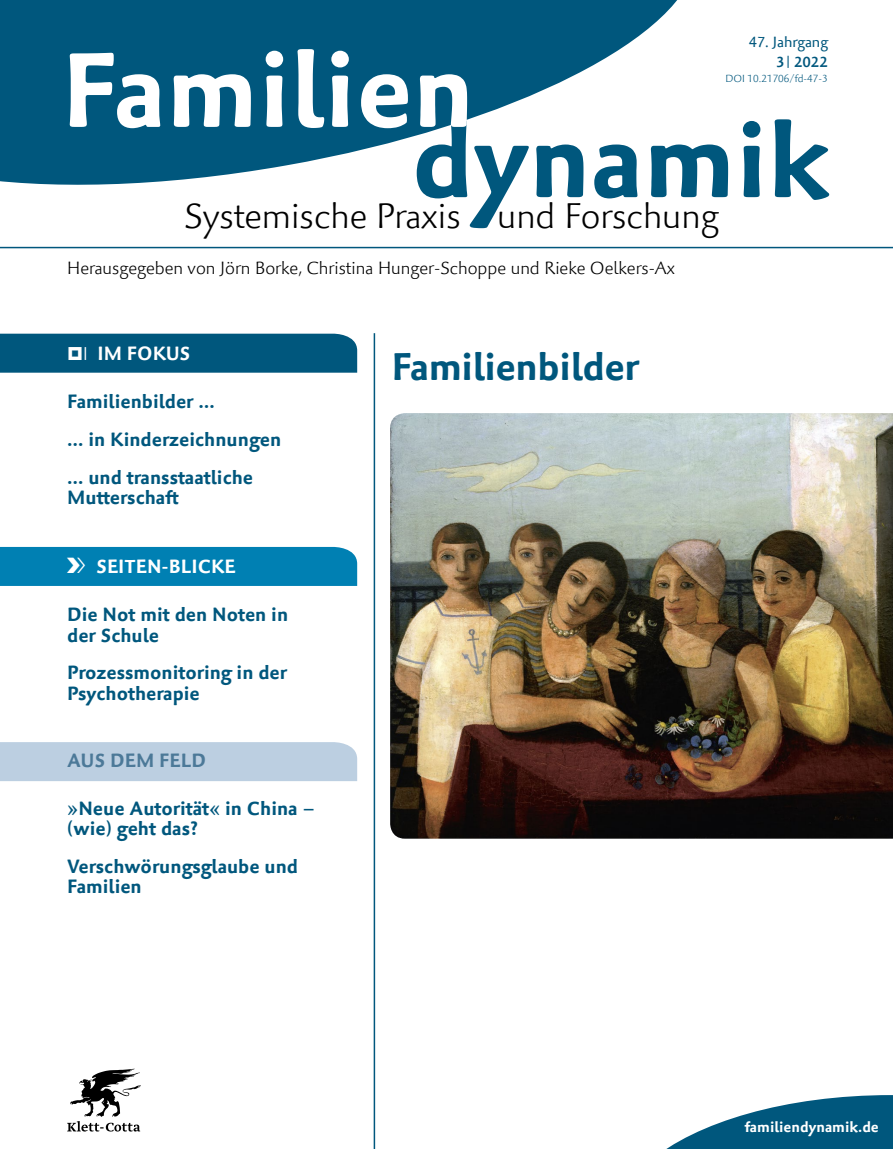
<style>
.page{position:relative;width:893px;height:1149px;background:#fff}
.page>*{position:absolute;margin:0;border:0;box-sizing:border-box;transform-origin:0 0}
.t1{font:700 108px "Palatino Sans Com";color:#fff}
.t2{font:700 108px "Palatino Sans Com";color:#00577d}
.t3{font:700 39px "Palatino Sans Com";letter-spacing:-.01em;color:#00577d}
.t4{font:300 36px "Palatino Sans Com";color:#000}
.t5{font:700 19.5px/20.2px "Palatino Sans Com";color:#00577d}
.t6{font:700 19.5px "Palatino Sans Com";color:#fff}
.t7{font:700 19.5px "Palatino Sans Com";color:#4c7998}
.t8{font:300 18px "Palatino Sans Com";color:#000}
.t9{font:700 15px "Palatino Sans Com";color:#fff}
.t10{font:15px "Palatino Sans Com";color:#00577d}
.t11{font:500 15px "Palatino Sans Com";color:#00577d}
.t12{font:300 10.5px "Palatino Sans Com";color:#00577d}
.s1{font-size:15.9px}
.s2{font-size:22.5px}
</style>
<div class="page">
<svg style="left:0;top:0;width:677px;height:185px;fill:#00577d"></svg>
<svg style="left:668px;top:1095px;width:225px;height:53px"></svg>
<hr style="left:0;top:247px;width:893px;height:1px;background:#00577d">
<svg style="left:67px;top:1068px;width:74px;height:63px"></svg>
<hr style="left:374px;top:333px;width:1px;height:815px;background:#00577d">
<img style="left:390px;top:413px;width:503px;height:425px">
<div style="left:0;top:742px;width:357px;height:38px;background:#bccfe1"></div>
<div style="left:0;top:546px;width:357px;height:39px;background:#0080b3"></div>
<div style="left:0;top:333px;width:357px;height:39px;background:#00577d"></div>
<p class="t10" style="left:749px;top:33px;width:81px">47. Jahrgang</p>
<p class="t11" style="left:776px;top:52px;width:53px">3|2022</p>
<p class="t12" style="left:725px;top:72px;width:104px">DOI 10.21706/fd-47-3</p>
<h1 class="t1" style="left:61px;top:22px;width:415px">Familien</h1>
<h1 class="t2" style="left:411px;top:92px;width:420px">dynamik</h1>
<h3 class="t4" style="left:184px;top:193px;width:536px">Systemische Praxis und Forschung</h3>
<p class="t8" style="left:67px;top:257px;width:609px">Herausgegeben von Jörn Borke, Christina Hunger-Schoppe und Rieke Oelkers-Ax</p>
<p class="t6" style="left:81px;top:341px;width:111px"><span class="s1">|</span> IM FOKUS</p>
<p class="t5" style="left:67px;top:383px;width:216px;line-height:37.7px">Familienbilder …<br>… in Kinderzeichnungen … und transstaatliche</p>
<p class="t5" style="left:67px;top:487px;width:113px">Mutterschaft</p>
<p class="t6" style="left:67px;top:554px;width:170px"><span class="s2">b</span> SEITEN-BLICKE</p>
<p class="t5" style="left:67px;top:604px;width:223px">Die Not mit den Noten in der Schule</p>
<p class="t5" style="left:67px;top:662px;width:221px">Prozessmonitoring in der<br>Psychotherapie</p>
<p class="t7" style="left:67px;top:747px;width:140px">AUS DEM FELD</p>
<p class="t5" style="left:67px;top:798px;width:249px">»Neue Autorität« in China – (wie) geht das?</p>
<p class="t5" style="left:67px;top:856px;width:232px">Verschwörungsglaube und<br>Familien</p>
<h2 class="t3" style="left:391px;top:342px;width:249px">Familienbilder</h2>
<p class="t9" style="left:745px;top:1117px;width:136px">familiendynamik.de</p>
</div>
